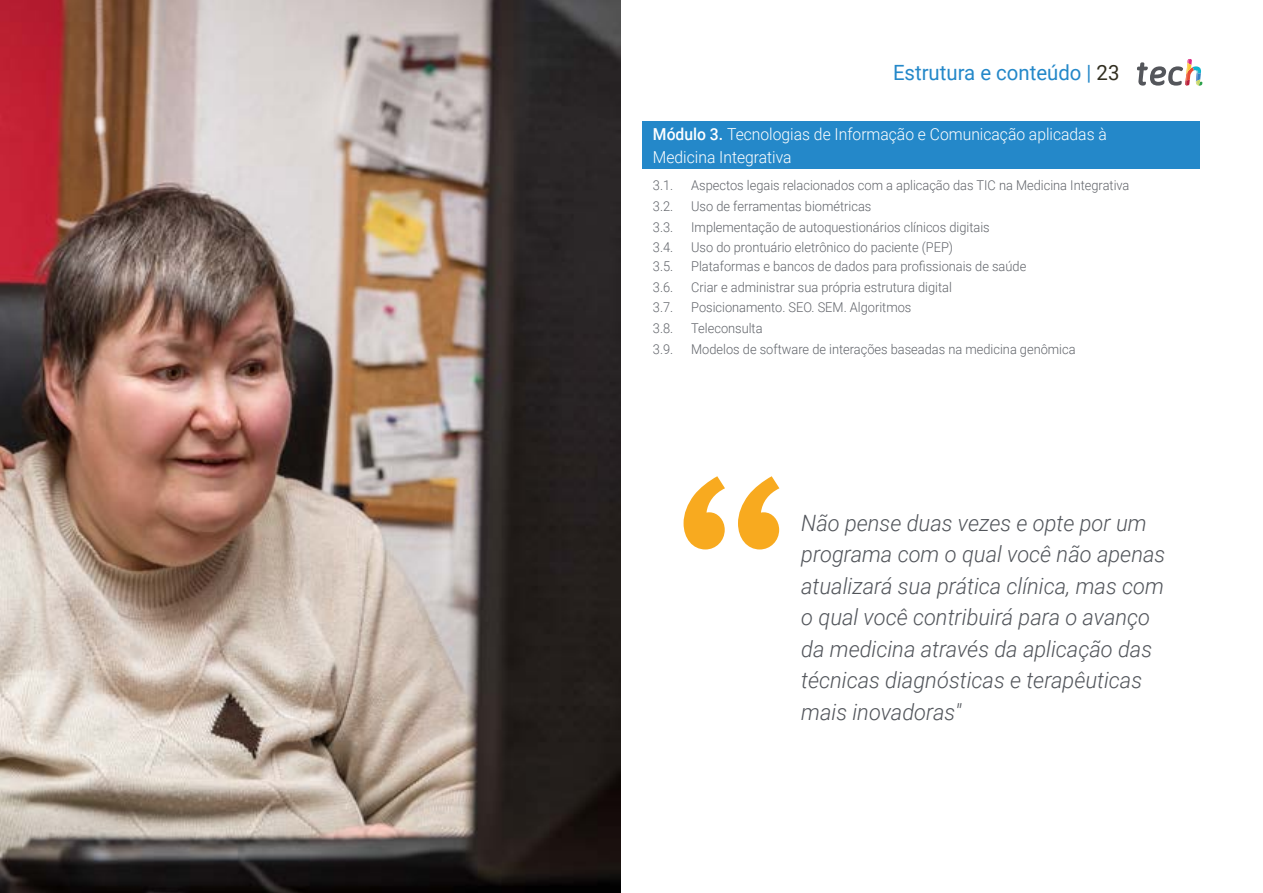
<style>
.page{position:relative;width:1263px;height:893px;background:#fff}
.page>*{position:absolute;margin:0;border:0;box-sizing:border-box;transform-origin:0 0}
.t1{font:italic 300 22.5px/31.5px "Roboto";color:#52555b}
.t2{font:21px "Roboto";color:#2488c9}
.t3{font:300 16.5px/22.5px "Roboto";color:#fff;scale:.95 1}
.t4{font:300 13.5px "Roboto";color:#61646a;scale:.95 1}
.s1{color:#312e20}
.s2{font-weight:500}
</style>
<div class="page">
<img style="left:0;top:0;width:621px;height:893px">
<svg style="left:1137px;top:59px;width:65px;height:27px"></svg>
<div style="left:642px;top:122px;width:557px;height:47px;background:#2488c9"></div>
<svg style="left:683px;top:476px;width:96px;height:73px"></svg>
<h2 class="t2" style="left:893px;top:57px;width:228px">Estrutura e conteúdo | <span class="s1">23</span></h2>
<p class="t3" style="left:653px;top:123px;width:479px"><span class="s2">Módulo 3.</span> Tecnologias de Informação e Comunicação aplicadas à<br>Medicina Integrativa</p>
<p class="t4" style="left:653px;top:176px;width:23px">3.1.</p>
<p class="t4" style="left:691px;top:176px;width:463px">Aspectos legais relacionados com a aplicação das TIC na Medicina Integrativa</p>
<p class="t4" style="left:653px;top:196px;width:23px">3.2.</p>
<p class="t4" style="left:691px;top:196px;width:191px">Uso de ferramentas biométricas</p>
<p class="t4" style="left:653px;top:217px;width:23px">3.3.</p>
<p class="t4" style="left:691px;top:217px;width:316px">Implementação de autoquestionários clínicos digitais</p>
<p class="t4" style="left:653px;top:238px;width:23px">3.4.</p>
<p class="t4" style="left:691px;top:238px;width:277px">Uso do prontuário eletrônico do paciente (PEP)</p>
<p class="t4" style="left:653px;top:256px;width:23px">3.5.</p>
<p class="t4" style="left:691px;top:256px;width:354px">Plataformas e bancos de dados para profissionais de saúde</p>
<p class="t4" style="left:653px;top:277px;width:23px">3.6.</p>
<p class="t4" style="left:691px;top:277px;width:276px">Criar e administrar sua própria estrutura digital</p>
<p class="t4" style="left:653px;top:298px;width:23px">3.7.</p>
<p class="t4" style="left:691px;top:298px;width:233px">Posicionamento. SEO. SEM. Algoritmos</p>
<p class="t4" style="left:653px;top:319px;width:23px">3.8.</p>
<p class="t4" style="left:691px;top:319px;width:77px">Teleconsulta</p>
<p class="t4" style="left:653px;top:339px;width:23px">3.9.</p>
<p class="t4" style="left:691px;top:339px;width:406px">Modelos de software de interações baseadas na medicina genômica</p>
<p class="t1" style="left:801px;top:506px;width:366px">Não pense duas vezes e opte por um programa com o qual você não apenas atualizará sua prática clínica, mas com o qual você contribuirá para o avanço da medicina através da aplicação das técnicas diagnósticas e terapêuticas mais inovadoras"</p>
</div>
